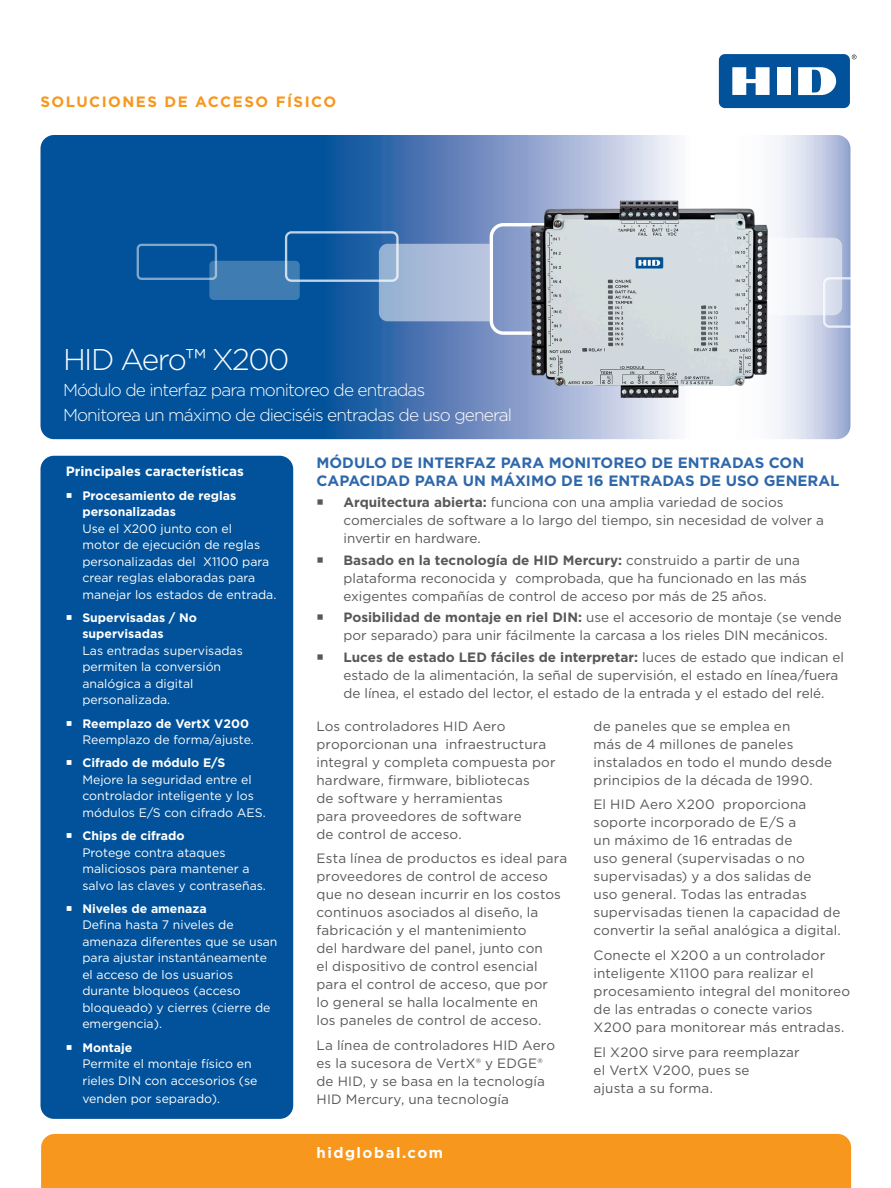
<style>
.page{position:relative;width:891px;height:1188px;background:#fff}
.page>*{position:absolute;margin:0;border:0;box-sizing:border-box;transform-origin:0 0}
.t1{font:300 30px "Gotham";letter-spacing:-.05em;color:#fff}
.t2{font:300 17.25px "Gotham";letter-spacing:-.05em;color:#fff}
.t3{font:700 15px/18px "Gotham";color:#2e68aa}
.t4{font:700 15px "Gotham";letter-spacing:.1em;color:#f7971d}
.t5{font:700 15px "Gotham";letter-spacing:.1em;color:#fff}
.t6{font:13.5px/18px "Gotham";letter-spacing:.005em;color:#57585a}
.t7{font:700 13.5px "Gotham";color:#fff}
.t8{font:12.3px/16.5px "Gotham";color:#fff}
.s1{font-weight:700}
</style>
<div class="page">
<svg style="left:40px;top:135px;width:810px;height:304px;background:#3873ae"></svg>
<svg style="left:852px;top:55px;width:5px;height:4px"></svg>
<div style="left:719px;top:54px;width:131px;height:54px;background:#01529a;border-radius:6px"></div>
<div style="left:777px;top:67px;width:14px;height:28px;background:#fff"></div>
<svg style="left:732px;top:67px;width:38px;height:28px"></svg>
<svg style="left:798px;top:67px;width:38px;height:28px"></svg>
<div style="left:41px;top:1134px;width:810px;height:54px;background:#f7971d"></div>
<div style="left:285px;top:231px;width:114px;height:51px;border:2px solid #fff;border-radius:5px"></div>
<div style="left:209px;top:261px;width:91px;height:39px;background:#3f7cb2;border-radius:4px"></div>
<div style="left:137px;top:244px;width:80px;height:36px;border:2px solid #fff;border-radius:4px"></div>
<svg style="left:379px;top:244px;width:96px;height:77px;background:#a6bad8"></svg>
<svg style="left:798px;top:238px;width:53px;height:90px;background:#d5dbec"></svg>
<div style="left:40px;top:456px;width:253px;height:663px;background:#01529a;border-radius:14px"></div>
<img style="left:475px;top:182px;width:323px;height:237px">
<p class="t4" style="left:40px;top:92px;width:297px">SOLUCIONES DE ACCESO FÍSICO</p>
<p class="t1" style="left:63px;top:341px;width:228px">HID Aero™ X200</p>
<p class="t2" style="left:63px;top:379px;width:364px">Módulo de interfaz para monitoreo de entradas</p>
<p class="t2" style="left:63px;top:404px;width:451px">Monitorea un máximo de dieciséis entradas de uso general</p>
<p class="t7" style="left:66px;top:463px;width:180px">Principales características</p>
<p class="t8" style="left:82px;top:487px;width:196px"><span class="s1">Procesamiento de reglas personalizadas<br></span>Use el X200 junto con el<br>motor de ejecución de reglas personalizadas del X1100 para crear reglas elaboradas para manejar los estados de entrada.</p>
<p class="t8" style="left:82px;top:609px;width:162px"><span class="s1">Supervisadas / No supervisadas<br></span>Las entradas supervisadas permiten la conversión analógica a digital personalizada.</p>
<p class="t8" style="left:82px;top:715px;width:173px"><span class="s1">Reemplazo de VertX V200<br></span>Reemplazo de forma/ajuste.</p>
<p class="t8" style="left:82px;top:755px;width:185px"><span class="s1">Cifrado de módulo E/S<br></span>Mejore la seguridad entre el controlador inteligente y los módulos E/S con cifrado AES.</p>
<p class="t8" style="left:82px;top:827px;width:185px"><span class="s1">Chips de cifrado<br></span>Protege contra ataques maliciosos para mantener a salvo las claves y contraseñas.</p>
<p class="t8" style="left:82px;top:900px;width:197px"><span class="s1">Niveles de amenaza<br></span>Defina hasta 7 niveles de amenaza diferentes que se usan para ajustar instantáneamente el acceso de los usuarios durante bloqueos (acceso bloqueado) y cierres (cierre de emergencia).</p>
<p class="t8" style="left:82px;top:1039px;width:177px"><span class="s1">Montaje<br></span>Permite el montaje físico en rieles DIN con accesorios (se</p>
<p class="t8" style="left:82px;top:1090px;width:139px">venden por separado).</p>
<p class="t3" style="left:316px;top:453px;width:525px">MÓDULO DE INTERFAZ PARA MONITOREO DE ENTRADAS CON<br>CAPACIDAD PARA UN MÁXIMO DE 16 ENTRADAS DE USO GENERAL</p>
<p class="t6" style="left:344px;top:493px;width:482px"><span class="s1">Arquitectura abierta:</span> funciona con una amplia variedad de socios comerciales de software a lo largo del tiempo, sin necesidad de volver a invertir en hardware.</p>
<p class="t6" style="left:344px;top:551px;width:465px"><span class="s1">Basado en la tecnología de HID Mercury:</span> construido a partir de una plataforma reconocida y comprobada, que ha funcionado en las más exigentes compañías de control de acceso por más de 25 años.</p>
<p class="t6" style="left:344px;top:608px;width:500px"><span class="s1">Posibilidad de montaje en riel DIN:</span> use el accesorio de montaje (se vende por separado) para unir fácilmente la carcasa a los rieles DIN mecánicos.</p>
<p class="t6" style="left:344px;top:648px;width:502px"><span class="s1">Luces de estado LED fáciles de interpretar:</span> luces de estado que indican el estado de la alimentación, la señal de supervisión, el estado en línea/fuera de línea, el estado del lector, el estado de la entrada y el estado del relé.</p>
<p class="t6" style="left:316px;top:716px;width:241px">Los controladores HID Aero proporcionan una infraestructura integral y completa compuesta por hardware, firmware, bibliotecas<br>de software y herramientas<br>para proveedores de software<br>de control de acceso.</p>
<p class="t6" style="left:316px;top:849px;width:252px">Esta línea de productos es ideal para proveedores de control de acceso que no desean incurrir en los costos continuos asociados al diseño, la fabricación y el mantenimiento<br>del hardware del panel, junto con<br>el dispositivo de control esencial para el control de acceso, que por<br>lo general se halla localmente en<br>los paneles de control de acceso.</p>
<p class="t6" style="left:316px;top:1036px;width:240px">La línea de controladores HID Aero es la sucesora de VertX® y EDGE® de HID, y se basa en la tecnología<br>HID Mercury, una tecnología</p>
<p class="t5" style="left:316px;top:1142px;width:128px">hidglobal.com</p>
<p class="t6" style="left:594px;top:716px;width:240px">de paneles que se emplea en<br>más de 4 millones de paneles instalados en todo el mundo desde principios de la década de 1990.</p>
<p class="t6" style="left:594px;top:795px;width:249px">El HID Aero X200 proporciona soporte incorporado de E/S a<br>un máximo de 16 entradas de<br>uso general (supervisadas o no supervisadas) y a dos salidas de<br>uso general. Todas las entradas supervisadas tienen la capacidad de convertir la señal analógica a digital.</p>
<p class="t6" style="left:594px;top:946px;width:258px">Conecte el X200 a un controlador inteligente X1100 para realizar el procesamiento integral del monitoreo de las entradas o conecte varios X200 para monitorear más entradas.</p>
<p class="t6" style="left:594px;top:1043px;width:208px">El X200 sirve para reemplazar el VertX V200, pues se<br>ajusta a su forma.</p>
</div>
